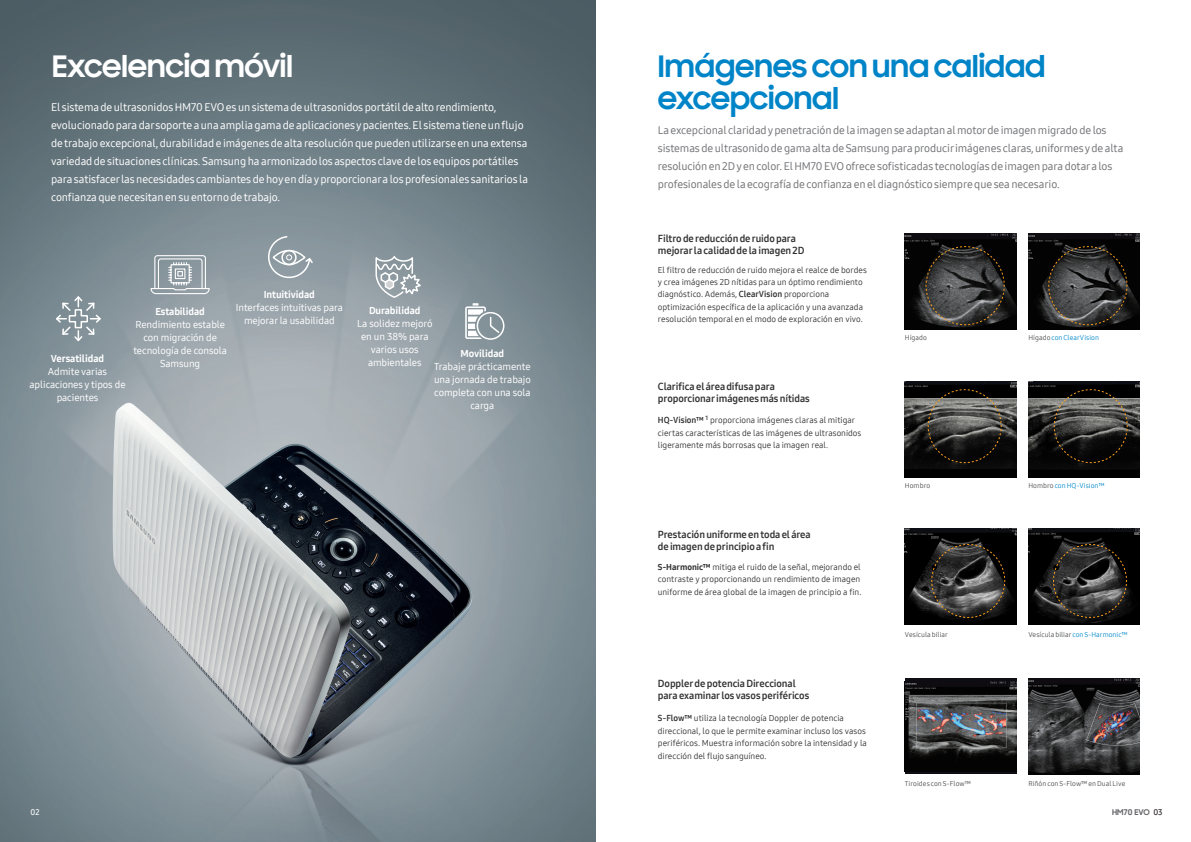
<style>
.page{position:relative;width:1191px;height:842px;background:#fff}
.page>*{position:absolute;margin:0;border:0;box-sizing:border-box;transform-origin:0 0}
.t1{font:700 30px/32px "Samsung Sharp Sans";letter-spacing:-.005em;color:#0084c8}
.t2{font:700 30px "Samsung Sharp Sans";letter-spacing:-.005em;color:#fff}
.t3{font:11px/18px "Samsung One 500";letter-spacing:-.01em;color:#fff}
.t4{font:11px/18px "Samsung One 500";letter-spacing:-.01em;color:#737477}
.t5{font:10px/13px "Samsung One 500";letter-spacing:-.01em;color:#fff;text-align:center}
.본문_내용_설명글{font:10px "Samsung One 700";letter-spacing:-.005em;color:#312f30}
.t6{font:10px "Samsung One 800";letter-spacing:-.01em;color:#fff}
.본문_내용_설명글-2{font:8.5px/12.5px "Samsung One 400";color:#312f30}
.t7{font:700 8px "Samsung Sharp Sans";color:#636366}
.t8{font:8px "Samsung One 600";color:#fff}
.본문_내용_설명글-3{font:7px "Samsung One 400";letter-spacing:.005em;color:#4a4b4c}
.본문_내용_설명글-4{font:7px "Samsung One 400";letter-spacing:.005em;color:#0088ca}
.s1{font-family:"Samsung One 700"}
.s2{font-family:"Samsung One 800"}
.s3{color:#4a4b4c}
.s4{color:#0088ca}
.s5{font-family:"Samsung One 600";font-weight:400;color:#231f20}
</style>
<div class="page">
<img style="left:0;top:0;width:595px;height:842px">
<img style="left:905px;top:233px;width:111px;height:96px">
<img style="left:1028px;top:233px;width:112px;height:96px">
<svg style="left:925px;top:246px;width:80px;height:80px;background:#3c3b39"></svg>
<svg style="left:1047px;top:246px;width:81px;height:80px;background:#3a3937"></svg>
<img style="left:905px;top:381px;width:111px;height:96px">
<img style="left:1028px;top:381px;width:112px;height:96px">
<svg style="left:927px;top:389px;width:75px;height:75px;background:#3e3c38"></svg>
<svg style="left:1053px;top:389px;width:75px;height:75px;background:#383632"></svg>
<div style="left:905px;top:678px;width:111px;height:96px;background:linear-gradient(to right,#0d0e13,#0d0e13)"></div>
<img style="left:905px;top:682px;width:111px;height:89px">
<img style="left:1028px;top:678px;width:112px;height:96px">
<img style="left:905px;top:529px;width:111px;height:96px">
<img style="left:1028px;top:529px;width:112px;height:96px">
<svg style="left:930px;top:543px;width:75px;height:75px;background:#3e3c39"></svg>
<svg style="left:1052px;top:543px;width:75px;height:75px;background:#33312f"></svg>
<svg style="left:150px;top:255px;width:60px;height:40px;background:#a5afb5"></svg>
<svg style="left:54px;top:295px;width:48px;height:48px;background:#929fa5"></svg>
<div style="left:476px;top:312px;width:28px;height:28px;border:2px solid #fff;border-radius:50%"></div>
<svg style="left:465px;top:303px;width:36px;height:36px"></svg>
<svg style="left:264px;top:235px;width:50px;height:46px;background:#9ca7ad"></svg>
<svg style="left:375px;top:253px;width:48px;height:46px;background:#a5afb4"></svg>
<p class="t2" style="left:52px;top:44px;width:242px">Excelencia móvil</p>
<p class="t3" style="left:51px;top:98px;width:478px">El sistema de ultrasonidos HM70 EVO es un sistema de ultrasonidos portátil de alto rendimiento, evolucionado para dar soporte a una amplia gama de aplicaciones y pacientes. El sistema tiene un flujo de trabajo excepcional, durabilidad e imágenes de alta resolución que pueden utilizarse en una extensa variedad de situaciones clínicas. Samsung ha armonizado los aspectos clave de los equipos portátiles para satisfacer las necesidades cambiantes de hoy en día y proporcionar a los profesionales sanitarios la confianza que necesitan en su entorno de trabajo.</p>
<p class="t6" style="left:51px;top:352px;width:55px">Versatilidad</p>
<p class="t5" style="left:29px;top:365px;width:98px">Admite varias aplicaciones y tipos de pacientes</p>
<p class="t6" style="left:155px;top:305px;width:51px">Estabilidad</p>
<p class="t5" style="left:133px;top:318px;width:95px">Rendimiento estable con migración de tecnología de consola<br>Samsung</p>
<p class="t6" style="left:264px;top:288px;width:53px">Intuitividad</p>
<p class="t5" style="left:236px;top:301px;width:109px">Interfaces intuitivas para mejorar la usabilidad</p>
<p class="t6" style="left:369px;top:304px;width:53px">Durabilidad</p>
<p class="t5" style="left:357px;top:317px;width:77px">La solidez mejoró en un 38% para varios usos ambientales</p>
<p class="t6" style="left:460px;top:346px;width:45px">Movilidad</p>
<p class="t5" style="left:434px;top:359px;width:98px">Trabaje prácticamente una jornada de trabajo completa con una sola carga</p>
<p class="t1" style="left:658px;top:49px;width:389px">Imágenes con una calidad excepcional</p>
<p class="t4" style="left:658px;top:121px;width:467px">La excepcional claridad y penetración de la imagen se adaptan al motor de imagen migrado de los sistemas de ultrasonido de gama alta de Samsung para producir imágenes claras, uniformes y de alta resolución en 2D y en color. El HM70 EVO ofrece sofisticadas tecnologías de imagen para dotar a los profesionales de la ecografía de confianza en el diagnóstico siempre que sea necesario.</p>
<p class="본문_내용_설명글" style="left:658px;top:231px;width:140px">Filtro de reducción de ruido para</p>
<p class="본문_내용_설명글" style="left:658px;top:243px;width:148px">mejorar la calidad de la imagen 2D</p>
<p class="본문_내용_설명글-2" style="left:658px;top:264px;width:211px;line-height:12.2px">El filtro de reducción de ruido mejora el realce de bordes y crea imágenes 2D nítidas para un óptimo rendimiento diagnóstico. Además, <span class="s1">ClearVision</span> proporciona optimización específica de la aplicación y una avanzada resolución temporal en el modo de exploración en vivo.</p>
<p class="본문_내용_설명글" style="left:658px;top:380px;width:118px">Clarifica el área difusa para</p>
<p class="본문_내용_설명글" style="left:658px;top:392px;width:153px">proporcionar imágenes más nítidas</p>
<p class="본문_내용_설명글-2" style="left:658px;top:414px;width:205px"><span class="s1">HQ-Vision™</span> <sup>1</sup> proporciona imágenes claras al mitigar ciertas características de las imágenes de ultrasonidos ligeramente más borrosas que la imagen real.</p>
<p class="본문_내용_설명글" style="left:658px;top:527px;width:154px">Prestación uniforme en toda el área</p>
<p class="본문_내용_설명글" style="left:658px;top:540px;width:118px">de imagen de principio a fin</p>
<p class="본문_내용_설명글-2" style="left:658px;top:560px;width:205px"><span class="s2">S-Harmonic™</span> mitiga el ruido de la señal, mejorando el contraste y proporcionando un rendimiento de imagen uniforme de área global de la imagen de principio a fin.</p>
<p class="본문_내용_설명글" style="left:658px;top:677px;width:139px">Doppler de potencia Direccional</p>
<p class="본문_내용_설명글" style="left:658px;top:689px;width:153px">para examinar los vasos periféricos</p>
<p class="본문_내용_설명글-2" style="left:658px;top:712px;width:211px"><span class="s1">S-Flow™</span> utiliza la tecnología Doppler de potencia direccional, lo que le permite examinar incluso los vasos periféricos. Muestra información sobre la intensidad y la dirección del flujo sanguíneo.</p>
<p class="본문_내용_설명글-3" style="left:905px;top:333px;width:24px">Hígado</p>
<p class="본문_내용_설명글-4" style="left:1028px;top:333px;width:72px"><span class="s3">Hígado</span> con ClearVision</p>
<p class="본문_내용_설명글-3" style="left:905px;top:481px;width:27px">Hombro</p>
<p class="본문_내용_설명글-4" style="left:1028px;top:481px;width:78px"><span class="s3">Hombro</span> con HQ-Vision™</p>
<p class="본문_내용_설명글-3" style="left:905px;top:630px;width:45px">Vesícula biliar</p>
<p class="본문_내용_설명글-3" style="left:1028px;top:630px;width:101px">Vesícula biliar <span class="s4">con S-Harmonic™</span></p>
<p class="본문_내용_설명글-3" style="left:905px;top:778px;width:67px">Tiroides con S-Flow™</p>
<p class="본문_내용_설명글-3" style="left:1028px;top:778px;width:98px">Riñón con S-Flow™ en Dual Live</p>
<p class="t8" style="left:30px;top:807px;width:11px">02</p>
<p class="t7" style="left:1112px;top:806px;width:52px">HM70 EVO <span class="s5">03</span></p>
</div>
